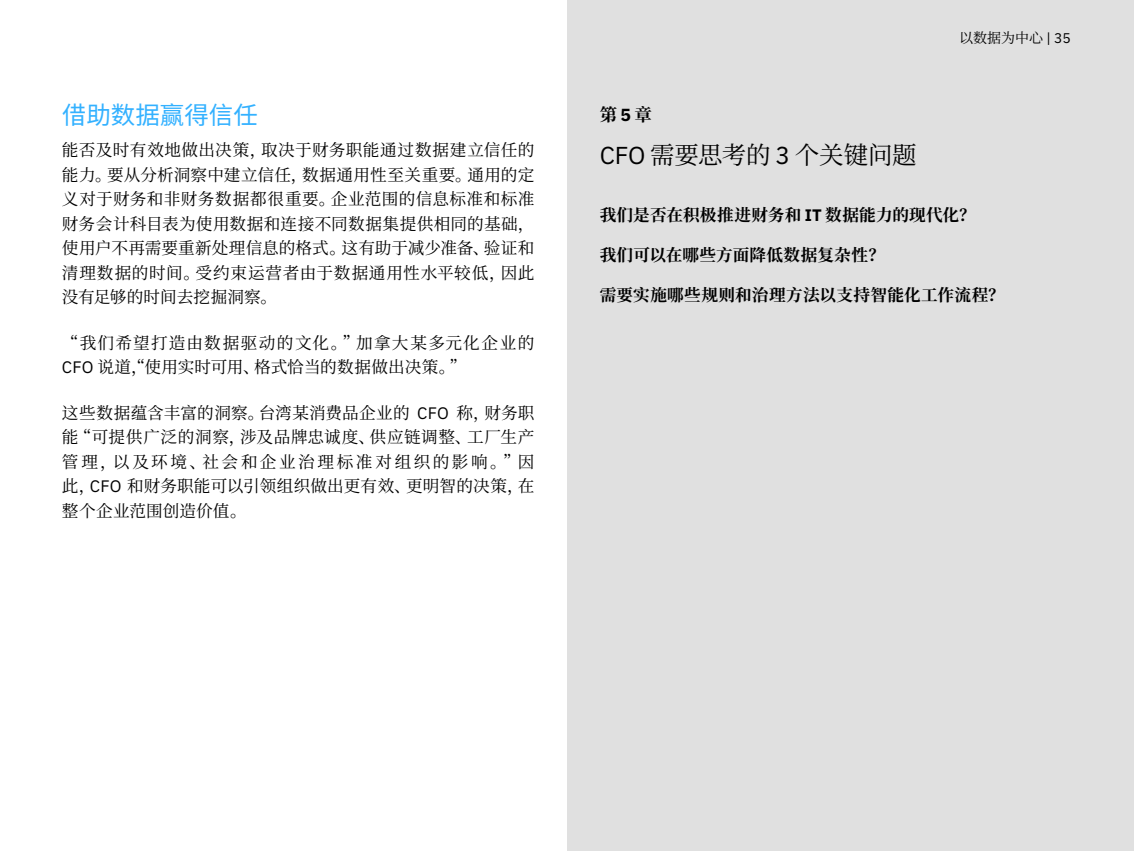
<style>
.page{position:relative;width:1134px;height:851px;background:#fff}
.page>*{position:absolute;margin:0;border:0;box-sizing:border-box;transform-origin:0 0}
.t1{font:24.5px "Noto Serif CJ Ksc";letter-spacing:-.01em;color:#000}
.t2{font:24.5px "Noto Sans CJ Ksc";color:#33b1ff}
.t3{font:700 17.5px "Noto Serif CJ Ksc";color:#000}
.t4{font:16.62px/24.5px "Noto Serif CJ Ksc";letter-spacing:.025em;color:#000;text-align:justify}
.t5{font:700 16.62px "Noto Serif CJ Ksc";letter-spacing:.015em;color:#000}
.t6{font:16.62px/24.5px "Noto Serif CJ Ksc";letter-spacing:.055em;color:#000}
.t7{font:14px "Noto Serif CJ Ksc";color:#000}
.s1{font-family:"IBM Plex Sans"}
</style>
<div class="page">
<div style="left:567px;top:0;width:567px;height:850px;background:#e0e0e0"></div>
<h1 class="t2" style="left:62px;top:101px;width:197px">借助数据赢得信任</h1>
<p class="t4" style="left:62px;top:138px;width:474px">能否及时有效地做出决策，取决于财务职能通过数据建立信任的能力。要从分析洞察中建立信任，数据通用性至关重要。通用的定义对于财务和非财务数据都很重要。企业范围的信息标准和标准财务会计科目表为使用数据和连接不同数据集提供相同的基础，使用户不再需要重新处理信息的格式。这有助于减少准备、验证和清理数据的时间。受约束运营者由于数据通用性水平较低，因此没有足够的时间去挖掘洞察。</p>
<p class="t6" style="left:62px;top:331px;width:474px">“我们希望打造由数据驱动的文化。”加拿大某多元化企业的<br><span class="s1">CFO</span> 说道，“使用实时可用、格式恰当的数据做出决策。”</p>
<p class="t4" style="left:62px;top:401px;width:474px">这些数据蕴含丰富的洞察。台湾某消费品企业的 <span class="s1">CFO</span> 称，财务职能“可提供广泛的洞察，涉及品牌忠诚度、供应链调整、工厂生产管理，以及环境、社会和企业治理标准对组织的影响。”因此，<span class="s1">CFO</span> 和财务职能可以引领组织做出更有效、更明智的决策，在整个企业范围创造价值。</p>
<p class="t7" style="left:959px;top:30px;width:113px">以数据为中心 <span class="s1">| 35</span></p>
<p class="t3" style="left:600px;top:104px;width:54px">第 <span class="s1">5</span> 章</p>
<h1 class="t1" style="left:600px;top:142px;width:318px"><span class="s1">CFO</span> 需要思考的 <span class="s1">3</span> 个关键问题</h1>
<p class="t5" style="left:600px;top:205px;width:378px">我们是否在积极推进财务和 <span class="s1">IT</span> 数据能力的现代化？</p>
<p class="t5" style="left:600px;top:245px;width:287px">我们可以在哪些方面降低数据复杂性？</p>
<p class="t5" style="left:600px;top:285px;width:406px">需要实施哪些规则和治理方法以支持智能化工作流程？</p>
</div>
